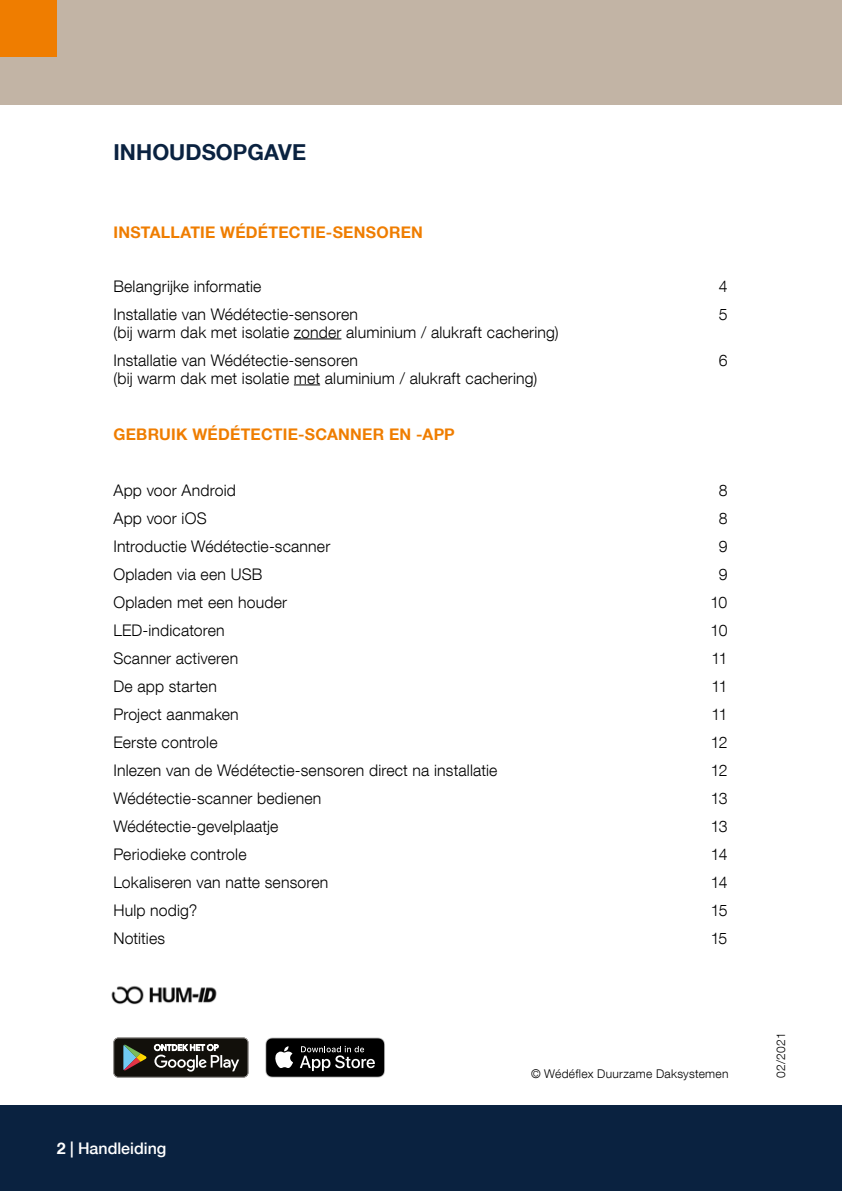
<style>
.page{position:relative;width:842px;height:1191px;background:#fff}
.page>*{position:absolute;margin:0;border:0;box-sizing:border-box;transform-origin:0 0}
.t1{font:700 22px "Helvetica Neue LT Com";color:#0a2240}
.t2{font:300 16px/28px "Helvetica Neue LT Com";letter-spacing:.01em;color:#000}
.t3{font:700 16px "Helvetica Neue LT Com";letter-spacing:.015em;color:#ef7d00}
.t4{font:500 16px "Helvetica Neue LT Com";color:#fff}
.t5{font:300 12px "Helvetica Neue LT Com";letter-spacing:.025em;color:#000}
.s1{font-weight:700}
</style>
<div class="page">
<div style="left:0;top:0;width:842px;height:105px;background:#c2b4a5"></div>
<div style="left:0;top:0;width:57px;height:57px;background:#ef7d00"></div>
<div style="left:0;top:1106px;width:842px;height:85px;background:#0a2240"></div>
<hr style="left:294px;top:338px;width:47px;height:1px;background:#000">
<svg style="left:294px;top:384px;width:26px;height:1px"></svg>
<svg style="left:265px;top:1037px;width:120px;height:40px"></svg>
<svg style="left:113px;top:1037px;width:135px;height:40px"></svg>
<img style="left:111px;top:986px;width:106px;height:19px">
<h1 class="t1" style="left:113px;top:138px;width:194px">INHOUDSOPGAVE</h1>
<p class="t3" style="left:113px;top:222px;width:311px">INSTALLATIE WÉDÉTECTIE-SENSOREN</p>
<p class="t2" style="left:113px;top:272px;width:150px">Belangrijke informatie</p>
<p class="t2" style="left:719px;top:272px;width:10px">4</p>
<p class="t2" style="left:113px;top:300px;width:246px">Installatie van Wédétectie-sensoren</p>
<p class="t2" style="left:719px;top:300px;width:10px">5</p>
<p class="t2" style="left:113px;top:318px;width:447px">(bij warm dak met isolatie zonder aluminium / alukraft cachering)<br>Installatie van Wédétectie-sensoren</p>
<p class="t2" style="left:719px;top:346px;width:10px">6</p>
<p class="t2" style="left:113px;top:364px;width:425px">(bij warm dak met isolatie met aluminium / alukraft cachering)</p>
<p class="t3" style="left:113px;top:424px;width:343px">GEBRUIK WÉDÉTECTIE-SCANNER EN -APP</p>
<p class="t2" style="left:113px;top:476px;width:124px">App voor Android</p>
<p class="t2" style="left:719px;top:476px;width:10px">8</p>
<p class="t2" style="left:113px;top:504px;width:95px">App voor iOS</p>
<p class="t2" style="left:719px;top:504px;width:10px">8</p>
<p class="t2" style="left:113px;top:532px;width:218px">Introductie Wédétectie-scanner</p>
<p class="t2" style="left:719px;top:532px;width:10px">9</p>
<p class="t2" style="left:113px;top:560px;width:150px">Opladen via een USB</p>
<p class="t2" style="left:719px;top:560px;width:10px">9</p>
<p class="t2" style="left:113px;top:588px;width:175px">Opladen met een houder</p>
<p class="t2" style="left:711px;top:588px;width:18px">10</p>
<p class="t2" style="left:113px;top:616px;width:113px">LED-indicatoren</p>
<p class="t2" style="left:711px;top:616px;width:18px">10</p>
<p class="t2" style="left:113px;top:644px;width:126px">Scanner activeren</p>
<p class="t2" style="left:711px;top:644px;width:18px">11</p>
<p class="t2" style="left:113px;top:672px;width:105px">De app starten</p>
<p class="t2" style="left:711px;top:672px;width:18px">11</p>
<p class="t2" style="left:113px;top:700px;width:127px">Project aanmaken</p>
<p class="t2" style="left:711px;top:700px;width:18px">11</p>
<p class="t2" style="left:113px;top:728px;width:106px">Eerste controle</p>
<p class="t2" style="left:711px;top:728px;width:18px">12</p>
<p class="t2" style="left:113px;top:756px;width:385px">Inlezen van de Wédétectie-sensoren direct na installatie</p>
<p class="t2" style="left:711px;top:756px;width:18px">12</p>
<p class="t2" style="left:113px;top:784px;width:210px">Wédétectie-scanner bedienen</p>
<p class="t2" style="left:711px;top:784px;width:18px">13</p>
<p class="t2" style="left:113px;top:812px;width:167px">Wédétectie-gevelplaatje</p>
<p class="t2" style="left:711px;top:812px;width:18px">13</p>
<p class="t2" style="left:113px;top:840px;width:135px">Periodieke controle</p>
<p class="t2" style="left:711px;top:840px;width:18px">14</p>
<p class="t2" style="left:113px;top:868px;width:217px">Lokaliseren van natte sensoren</p>
<p class="t2" style="left:711px;top:868px;width:18px">14</p>
<p class="t2" style="left:113px;top:896px;width:85px">Hulp nodig?</p>
<p class="t2" style="left:711px;top:896px;width:18px">15</p>
<p class="t2" style="left:113px;top:924px;width:53px">Notities</p>
<p class="t2" style="left:711px;top:924px;width:18px">15</p>
<p class="t4" style="left:57px;top:1138px;width:111px"><span class="s1">2</span> | Handleiding</p>
<p class="t5" style="left:531px;top:1066px;width:199px">© Wédéflex Duurzame Daksystemen</p>
<p class="t5" style="left:773px;top:1077px;width:46px;rotate:-90deg">02/2021</p>
</div>
